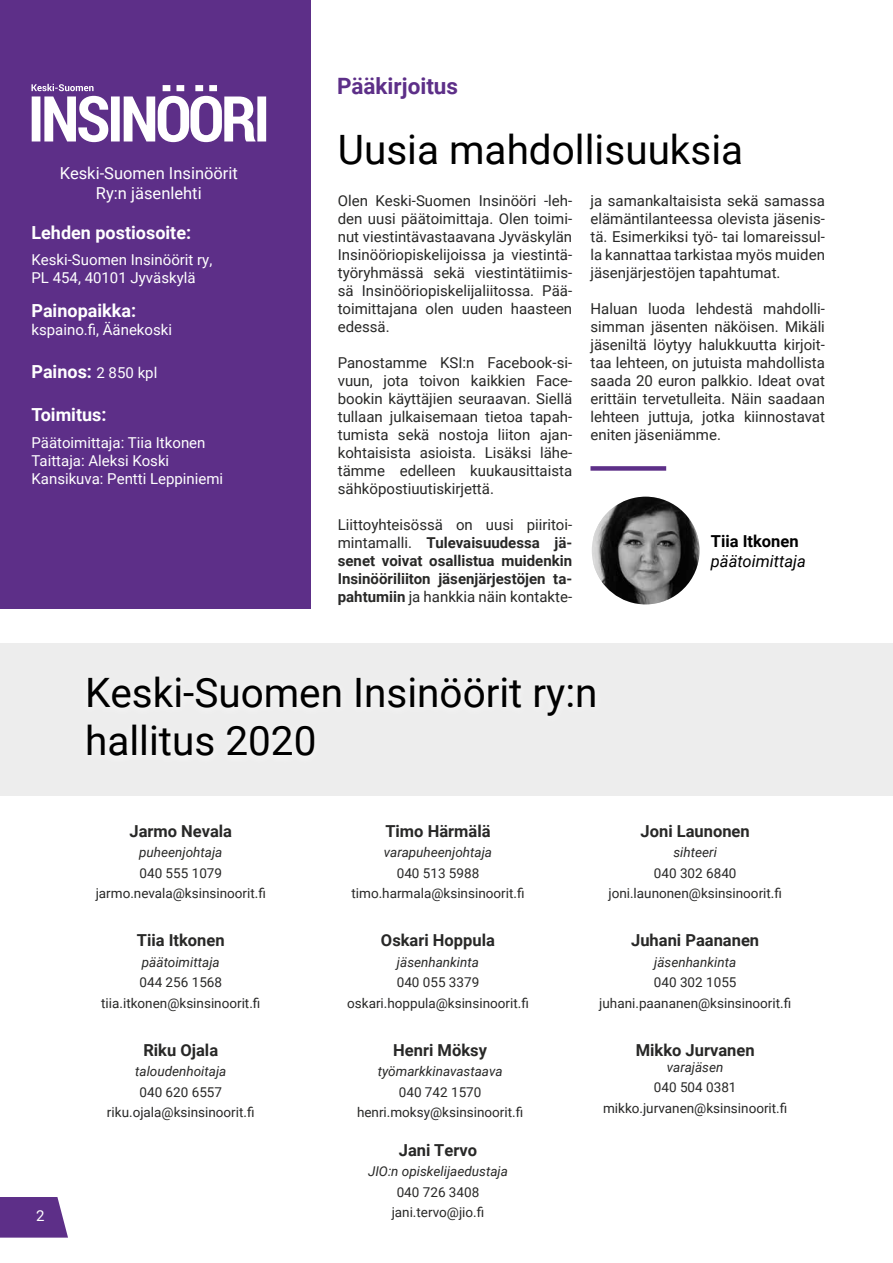
<style>
.page{position:relative;width:893px;height:1263px;background:#fff}
.page>*{position:absolute;margin:0;border:0;box-sizing:border-box;transform-origin:0 0}
.t1{font:40.5px/48px "Roboto";color:#000}
.t2{font:700 22.5px "Roboto";color:#5d2f88}
.t3{font:700 18px "Roboto";color:#fff}
.t4{font:700 16.5px "Roboto";color:#282827}
.t5{font:16.5px/19.8px "Roboto";color:#fff;text-align:center}
.t6{font:italic 16.5px "Roboto";color:#000}
.t7{font:700 16.5px "Roboto";color:#000}
.t8{font:15px/18px "Roboto";color:#282827;text-align:justify}
.t9{font:700 15px/18px "Roboto";color:#282827;text-align:justify}
.t10{font:15px/18px "Roboto";color:#fff}
.t11{font:13.5px/20.4px "Roboto";color:#282827;text-align:center}
.t12{font:italic 13.5px "Roboto";color:#282827}
.s1{font-weight:400;font-size:15px}
.s2{font-weight:400}
</style>
<div class="page">
<svg style="left:0;top:1197px;width:68px;height:40px;background:#693f91"></svg>
<hr style="left:892px;top:1145px;width:1px;height:118px;background:#6b3f91">
<hr style="left:892px;top:0;width:1px;height:168px;background:#6b3f91">
<img style="left:593px;top:497px;width:106px;height:107px">
<div style="left:0;top:643px;width:893px;height:153px;background:#ededed"></div>
<div style="left:0;top:0;width:310px;height:608px;background:#5d2f88"></div>
<div style="left:590px;top:466px;width:76px;height:5px;background:#5d2f88"></div>
<svg style="left:31px;top:84px;width:235px;height:58px"></svg>
<p class="t5" style="left:60px;top:162px;width:180px">Keski-Suomen Insinöörit<br>Ry:n jäsenlehti</p>
<p class="t3" style="left:31px;top:220px;width:161px">Lehden postiosoite:</p>
<p class="t10" style="left:31px;top:250px;width:182px">Keski-Suomen Insinöörit ry,<br>PL 454, 40101 Jyväskylä</p>
<p class="t3" style="left:31px;top:298px;width:106px">Painopaikka:</p>
<p class="t10" style="left:31px;top:321px;width:142px">kspaino.fi, Äänekoski</p>
<p class="t3" style="left:31px;top:359px;width:127px">Painos: <span class="s1">2 850 kpl</span></p>
<p class="t3" style="left:31px;top:402px;width:77px">Toimitus:</p>
<p class="t10" style="left:31px;top:433px;width:193px">Päätoimittaja: Tiia Itkonen<br>Taittaja: Aleksi Koski<br>Kansikuva: Pentti Leppiniemi</p>
<h2 class="t2" style="left:337px;top:71px;width:123px">Pääkirjoitus</h2>
<h1 class="t1" style="left:338px;top:124px;width:407px">Uusia mahdollisuuksia</h1>
<p class="t8" style="left:338px;top:191px;width:236px">Olen Keski-Suomen Insinööri -leh&shy;den uusi päätoimittaja. Olen toimi&shy;nut viestintävastaavana Jyväskylän Insinööriopiskelijoissa ja viestintä&shy;työryhmässä sekä viestintätiimis&shy;sä Insinööriopiskelijaliitossa. Pää&shy;toimittajana olen uuden haasteen edessä.</p>
<p class="t8" style="left:338px;top:353px;width:236px">Panostamme KSI:n Facebook-si&shy;vuun, jota toivon kaikkien Face&shy;bookin käyttäjien seuraavan. Siellä tullaan julkaisemaan tietoa tapah&shy;tumista sekä nostoja liiton ajan&shy;kohtaisista asioista. Lisäksi lähe&shy;tämme edelleen kuukausittaista sähköpostiuutiskirjettä.</p>
<p class="t9" style="left:338px;top:515px;width:236px"><span class="s2">Liittoyhteisössä on uusi piiritoi&shy;mintamalli.</span> Tulevaisuudessa jä&shy;senet voivat osallistua muidenkin Insinööriliiton jäsenjärjestöjen ta&shy;pahtumiin <span class="s2">ja hankkia näin kontakte-</span></p>
<p class="t8" style="left:590px;top:191px;width:236px">ja samankaltaisista sekä samassa elämäntilanteessa olevista jäsenis&shy;tä. Esimerkiksi työ- tai lomareissul&shy;la kannattaa tarkistaa myös muiden jäsenjärjestöjen tapahtumat.</p>
<p class="t8" style="left:590px;top:299px;width:236px">Haluan luoda lehdestä mahdolli&shy;simman jäsenten näköisen. Mikäli jäseniltä löytyy halukkuutta kirjoit&shy;taa lehteen, on jutuista mahdollista saada 20 euron palkkio. Ideat ovat erittäin tervetulleita. Näin saadaan lehteen juttuja, jotka kiinnostavat eniten jäseniämme.</p>
<p class="t7" style="left:711px;top:530px;width:89px">Tiia Itkonen</p>
<p class="t6" style="left:711px;top:550px;width:97px">päätoimittaja</p>
<h1 class="t1" style="left:85px;top:667px;width:514px">Keski-Suomen Insinöörit ry:n hallitus 2020</h1>
<p class="t4" style="left:130px;top:819px;width:104px">Jarmo Nevala</p>
<p class="t12" style="left:139px;top:843px;width:85px">puheenjohtaja</p>
<p class="t11" style="left:96px;top:862px;width:172px">040 555 1079 jarmo.nevala@ksinsinoorit.fi</p>
<p class="t4" style="left:385px;top:819px;width:107px">Timo Härmälä</p>
<p class="t12" style="left:384px;top:843px;width:110px">varapuheenjohtaja</p>
<p class="t11" style="left:351px;top:862px;width:174px">040 513 5988 timo.harmala@ksinsinoorit.fi</p>
<p class="t4" style="left:640px;top:819px;width:111px">Joni Launonen</p>
<p class="t12" style="left:673px;top:843px;width:45px">sihteeri</p>
<p class="t11" style="left:608px;top:862px;width:175px">040 302 6840 joni.launonen@ksinsinoorit.fi</p>
<p class="t10" style="left:36px;top:1206px;width:10px">2</p>
<p class="t4" style="left:137px;top:929px;width:89px">Tiia Itkonen</p>
<p class="t12" style="left:142px;top:952px;width:79px">päätoimittaja</p>
<p class="t11" style="left:101px;top:972px;width:161px">044 256 1568 tiia.itkonen@ksinsinoorit.fi</p>
<p class="t4" style="left:143px;top:1038px;width:76px">Riku Ojala</p>
<p class="t12" style="left:135px;top:1062px;width:93px">taloudenhoitaja</p>
<p class="t11" style="left:107px;top:1081px;width:149px">040 620 6557 riku.ojala@ksinsinoorit.fi</p>
<p class="t4" style="left:381px;top:929px;width:116px">Oskari Hoppula</p>
<p class="t12" style="left:397px;top:952px;width:84px">jäsenhankinta</p>
<p class="t11" style="left:347px;top:972px;width:183px">040 055 3379 oskari.hoppula@ksinsinoorit.fi</p>
<p class="t4" style="left:393px;top:1038px;width:95px">Henri Möksy</p>
<p class="t12" style="left:378px;top:1062px;width:126px">työmarkkinavastaava</p>
<p class="t11" style="left:357px;top:1081px;width:168px">040 742 1570 henri.moksy@ksinsinoorit.fi</p>
<p class="t4" style="left:399px;top:1138px;width:80px">Jani Tervo</p>
<p class="t12" style="left:368px;top:1162px;width:141px">JIO:n opiskelijaedustaja</p>
<p class="t11" style="left:392px;top:1181px;width:94px">040 726 3408 jani.tervo@jio.fi</p>
<p class="t4" style="left:631px;top:929px;width:129px">Juhani Paananen</p>
<p class="t12" style="left:654px;top:952px;width:84px">jäsenhankinta</p>
<p class="t11" style="left:599px;top:972px;width:193px">040 302 1055 juhani.paananen@ksinsinoorit.fi</p>
<p class="t4" style="left:636px;top:1038px;width:120px">Mikko Jurvanen</p>
<p class="t12" style="left:667px;top:1058px;width:58px">varajäsen</p>
<p class="t11" style="left:603px;top:1077px;width:186px">040 504 0381 mikko.jurvanen@ksinsinoorit.fi</p>
</div>
